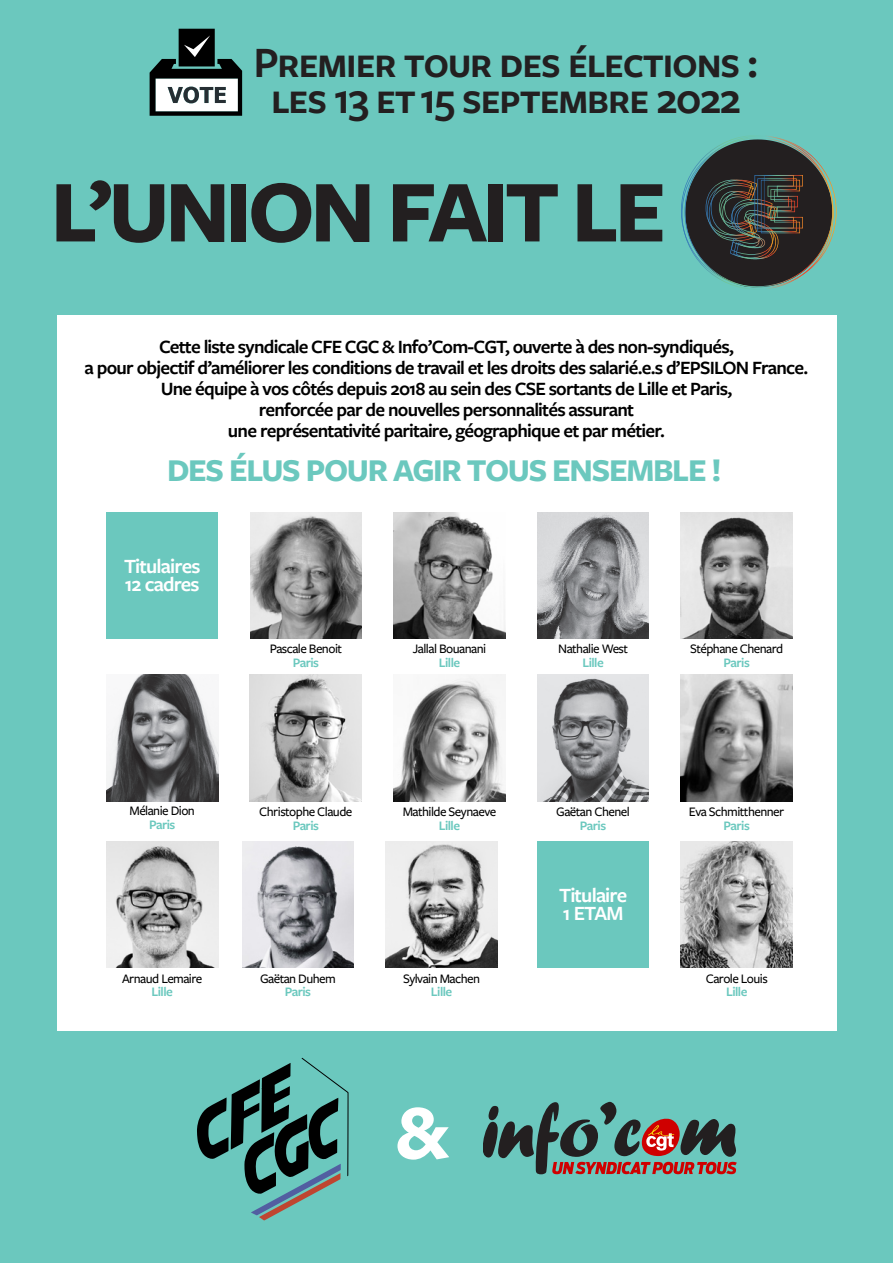
<style>
.page{position:relative;width:893px;height:1263px;background:#6bc8be}
.page>*{position:absolute;margin:0;border:0;box-sizing:border-box;transform-origin:0 0}
.t1{font:700 91.5px "Freight Sans Pro";letter-spacing:-.05em;color:#231f20}
.t2{font:700 80.1px "Freight Sans Pro";color:#fff}
.t3{font:600 45px "Freight Sans Pro";letter-spacing:-.04em;color:#231f20}
.t4{font:700 33px "Freight Sans Pro";letter-spacing:-.04em;color:#6bc8be}
.t5{font:600 21px "Freight Sans Pro";letter-spacing:-.04em;color:#fff}
.t6{font:600 19.5px "Freight Sans Pro";letter-spacing:-.04em;color:#000}
.t7{font:500 13.5px "Freight Sans Pro";letter-spacing:-.04em;color:#000}
.t8{font:600 13.5px "Freight Sans Pro";letter-spacing:-.04em;color:#6bc8be}
</style>
<div class="page">
<div style="left:57px;top:316px;width:779px;height:715px;background:#fff"></div>
<img style="left:250px;top:512px;width:112px;height:127px">
<img style="left:681px;top:675px;width:112px;height:126px">
<img style="left:250px;top:675px;width:112px;height:126px">
<img style="left:394px;top:675px;width:111px;height:126px">
<img style="left:242px;top:841px;width:112px;height:126px">
<img style="left:537px;top:512px;width:112px;height:127px">
<img style="left:537px;top:675px;width:112px;height:126px">
<img style="left:386px;top:841px;width:111px;height:126px">
<img style="left:681px;top:841px;width:112px;height:126px">
<img style="left:681px;top:512px;width:112px;height:127px">
<img style="left:106px;top:675px;width:112px;height:126px">
<img style="left:394px;top:512px;width:111px;height:127px">
<img style="left:106px;top:841px;width:112px;height:126px">
<div style="left:106px;top:512px;width:112px;height:127px;background:#6bc8be"></div>
<div style="left:537px;top:841px;width:112px;height:126px;background:#6bc8be"></div>
<img style="left:681px;top:136px;width:156px;height:153px">
<svg style="left:150px;top:29px;width:92px;height:87px"></svg>
<svg style="left:483px;top:1102px;width:254px;height:72px"></svg>
<svg style="left:197px;top:1058px;width:151px;height:162px"></svg>
<p class="t3" style="left:254px;top:32px;width:506px">Premier tour des élections :</p>
<p class="t3" style="left:271px;top:68px;width:472px">les 13 et 15 septembre 2022</p>
<p class="t1" style="left:51px;top:149px;width:617px">L’UNION FAIT LE</p>
<p class="t6" style="left:159px;top:333px;width:576px">Cette liste syndicale CFE CGC &amp; Info’Com-CGT, ouverte à des non-syndiqués,</p>
<p class="t6" style="left:85px;top:354px;width:725px">a pour objectif d’améliorer les conditions de travail et les droits des salarié.e.s d’EPSILON France.</p>
<p class="t6" style="left:161px;top:375px;width:573px">Une équipe à vos côtés depuis 2018 au sein des CSE sortants de Lille et Paris,</p>
<p class="t6" style="left:259px;top:396px;width:377px">renforcée par de nouvelles personnalités assurant</p>
<p class="t6" style="left:228px;top:417px;width:439px">une représentativité paritaire, géographique et par métier.</p>
<p class="t4" style="left:167px;top:448px;width:556px">DES ÉLUS POUR AGIR TOUS ENSEMBLE !</p>
<p class="t5" style="left:124px;top:552px;width:78px">Titulaires</p>
<p class="t5" style="left:125px;top:570px;width:76px">12 cadres</p>
<p class="t7" style="left:129px;top:802px;width:67px">Mélanie Dion</p>
<p class="t8" style="left:149px;top:815px;width:28px">Paris</p>
<p class="t7" style="left:122px;top:969px;width:82px">Arnaud Lemaire</p>
<p class="t8" style="left:152px;top:982px;width:23px">Lille</p>
<p class="t7" style="left:270px;top:640px;width:74px">Pascale Benoit</p>
<p class="t8" style="left:293px;top:653px;width:28px">Paris</p>
<p class="t7" style="left:413px;top:640px;width:75px">Jallal Bouanani</p>
<p class="t8" style="left:439px;top:653px;width:23px">Lille</p>
<p class="t7" style="left:259px;top:803px;width:95px">Christophe Claude</p>
<p class="t8" style="left:293px;top:816px;width:28px">Paris</p>
<p class="t7" style="left:403px;top:803px;width:95px">Mathilde Seynaeve</p>
<p class="t8" style="left:439px;top:816px;width:23px">Lille</p>
<p class="t7" style="left:260px;top:969px;width:77px">Gaëtan Duhem</p>
<p class="t8" style="left:285px;top:983px;width:28px">Paris</p>
<p class="t7" style="left:403px;top:969px;width:79px">Sylvain Machen</p>
<p class="t8" style="left:431px;top:983px;width:23px">Lille</p>
<p class="t2" style="left:396px;top:1077px;width:54px">&amp;</p>
<p class="t7" style="left:558px;top:640px;width:71px">Nathalie West</p>
<p class="t8" style="left:582px;top:653px;width:23px">Lille</p>
<p class="t7" style="left:556px;top:803px;width:75px">Gaëtan Chenel</p>
<p class="t8" style="left:580px;top:816px;width:28px">Paris</p>
<p class="t5" style="left:559px;top:881px;width:70px">Titulaire</p>
<p class="t5" style="left:563px;top:899px;width:62px">1 ETAM</p>
<p class="t7" style="left:690px;top:640px;width:95px">Stéphane Chenard</p>
<p class="t8" style="left:724px;top:653px;width:28px">Paris</p>
<p class="t7" style="left:689px;top:803px;width:97px">Eva Schmitthenner</p>
<p class="t8" style="left:723px;top:816px;width:28px">Paris</p>
<p class="t7" style="left:706px;top:969px;width:64px">Carole Louis</p>
<p class="t8" style="left:726px;top:983px;width:23px">Lille</p>
</div>
